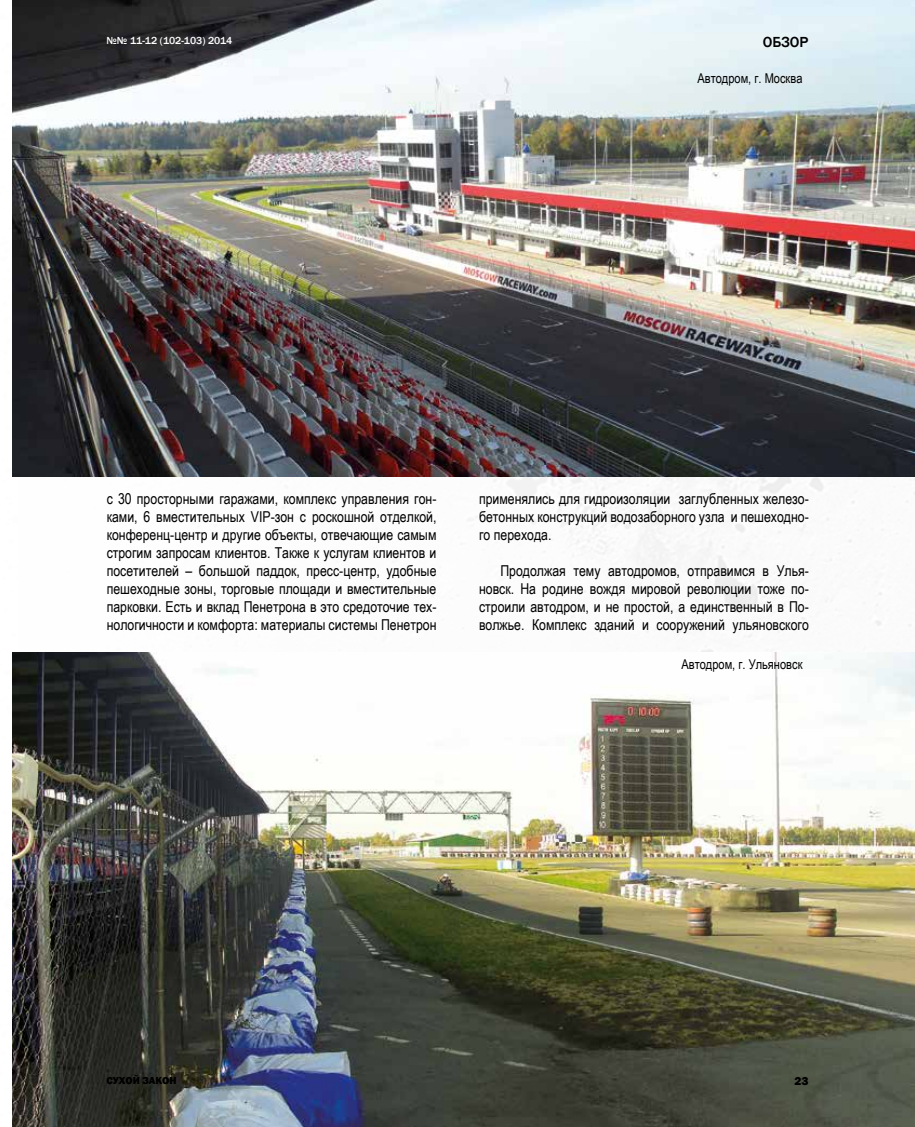
<style>
.page{position:relative;width:915px;height:1127px;background:#fff}
.page>*{position:absolute;margin:0;border:0;box-sizing:border-box;transform-origin:0 0}
.t1{font:15px/18px "Arial Narrow";color:#000;text-align:justify}
.t2{font:500 15px "Franklin Gothic";color:#000}
.t3{font:13.5px "Arial Narrow";color:#000}
.t4{font:800 12px "Franklin Gothic";color:#000}
.t5{font:500 10.5px "Franklin Gothic";color:#fff}
.t6{font:800 10.5px "Franklin Gothic";color:#000}
</style>
<div class="page">
<img style="left:12px;top:0;width:902px;height:1127px">
<img style="left:13px;top:0;width:901px;height:476px">
<img style="left:13px;top:653px;width:901px;height:474px">
<p class="t5" style="left:106px;top:34px;width:127px">№№ 11-12 (102-103) 2014</p>
<p class="t2" style="left:762px;top:33px;width:47px">ОБЗОР</p>
<p class="t3" style="left:697px;top:68px;width:107px">Автодром, г. Москва</p>
<p class="t1" style="left:107px;top:489px;width:331px">с 30 просторными гаражами, комплекс управления гон&shy;ками, 6 вместительных VIP-зон с роскошной отделкой, конференц-центр и другие объекты, отвечающие самым строгим запросам клиентов. Также к услугам клиентов и посетителей – большой паддок, пресс-центр, удобные пешеходные зоны, торговые площади и вместительные парковки. Есть и вклад Пенетрона в это средоточие тех&shy;нологичности и комфорта: материалы системы Пенетрон</p>
<p class="t1" style="left:479px;top:489px;width:331px">применялись для гидроизоляции заглубленных железо&shy;бетонных конструкций водозаборного узла и пешеходно&shy;го перехода.</p>
<p class="t1" style="left:479px;top:561px;width:331px;text-indent:21px">Продолжая тему автодромов, отправимся в Улья&shy;новск. На родине вождя мировой революции тоже по&shy;строили автодром, и не простой, а единственный в По&shy;волжье. Комплекс зданий и сооружений ульяновского</p>
<p class="t3" style="left:681px;top:655px;width:122px">Автодром, г. Ульяновск</p>
<p class="t6" style="left:106px;top:1074px;width:72px">СУХОЙ ЗАКОН</p>
<p class="t4" style="left:794px;top:1073px;width:16px">23</p>
</div>
